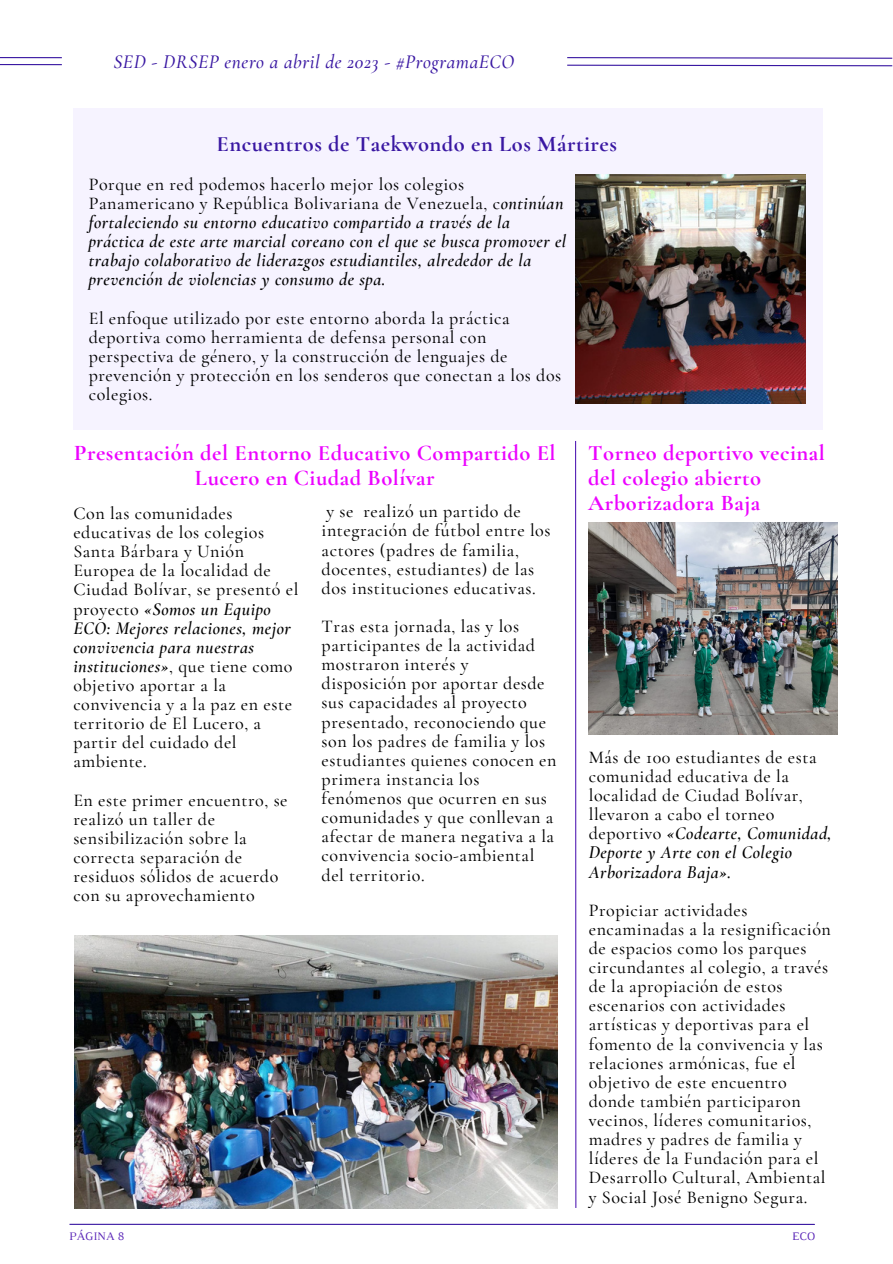
<style>
.page{position:relative;width:893px;height:1264px;background:#fff}
.page>*{position:absolute;margin:0;border:0;box-sizing:border-box;transform-origin:0 0}
.t1{font:700 22.5px/24.8px "Cormorant Garamond";letter-spacing:.02em;color:#ec03ff;text-align:center}
.t2{font:700 22.5px "Cormorant Garamond";letter-spacing:.02em;color:#3917a2}
.t3{font:italic 500 19.5px "Cormorant Garamond";letter-spacing:.03em;color:#3917a2}
.t4{font:500 18px/19px "Cormorant Garamond";letter-spacing:.03em;color:#000}
.t5{font:italic 600 18px/19px "Cormorant Garamond";letter-spacing:.03em;color:#000}
.t6{font:11.7px "Luthier";color:#5722b6}
.s1{font-weight:500;font-style:normal}
.s2{font-weight:600;font-style:italic}
</style>
<div class="page">
<div style="left:73px;top:108px;width:749px;height:322px;background:#f6f3ff"></div>
<hr style="left:575px;top:441px;width:1px;height:766px;background:#5722b6">
<img style="left:588px;top:522px;width:249px;height:212px">
<img style="left:75px;top:935px;width:482px;height:272px">
<img style="left:576px;top:174px;width:229px;height:230px">
<hr style="left:0;top:64px;width:62px;height:1px;background:#3917a2">
<svg style="left:567px;top:57px;width:325px;height:10px"></svg>
<hr style="left:0;top:57px;width:62px;height:1px;background:#3917a2">
<hr style="left:70px;top:1223px;width:744px;height:1px;background:#3917a2">
<p class="t3" style="left:113px;top:50px;width:402px">SED - DRSEP enero a abril de 2023 - #ProgramaECO</p>
<p class="t2" style="left:216px;top:130px;width:402px">Encuentros de Taekwondo en Los Mártires</p>
<p class="t5" style="left:89px;top:175px;width:479px"><span class="s1">Porque en red podemos hacerlo mejor los colegios Panamericano y República Bolivariana de Venezuela, c</span>ontinúan fortaleciendo su entorno educativo compartido a través de la práctica de este arte marcial coreano con el que se busca promover el trabajo colaborativo de liderazgos estudiantiles, alrededor de la prevención de violencias y consumo de spa.</p>
<p class="t4" style="left:89px;top:308px;width:474px">El enfoque utilizado por este entorno aborda la práctica deportiva como herramienta de defensa personal con perspectiva de género, y la construcción de lenguajes de prevención y protección en los senderos que conectan a los dos colegios.</p>
<p class="t1" style="left:588px;top:440px;width:238px;text-align:left">Torneo deportivo vecinal del colegio abierto<br>Arborizadora Baja</p>
<p class="t1" style="left:74px;top:440px;width:483px">Presentación del Entorno Educativo Compartido El<br>Lucero en Ciudad Bolívar</p>
<p class="t4" style="left:73px;top:503px;width:226px">Con las comunidades educativas de los colegios<br>Santa Bárbara y Unión<br>Europea de la localidad de<br>Ciudad Bolívar, se presentó el proyecto <span class="s2">«Somos un Equipo<br>ECO: Mejores relaciones, mejor convivencia para nuestras instituciones»</span>, que tiene como objetivo aportar a la convivencia y a la paz en este territorio de El Lucero, a partir del cuidado del ambiente.</p>
<p class="t4" style="left:73px;top:790px;width:216px">En este primer encuentro, se realizó un taller de sensibilización sobre la correcta separación de residuos sólidos de acuerdo con su aprovechamiento</p>
<p class="t4" style="left:321px;top:502px;width:230px">y se realizó un partido de integración de fútbol entre los actores (padres de familia, docentes, estudiantes) de las dos instituciones educativas.</p>
<p class="t4" style="left:321px;top:616px;width:236px">Tras esta jornada, las y los participantes de la actividad mostraron interés y disposición por aportar desde sus capacidades al proyecto presentado, reconociendo que son los padres de familia y los estudiantes quienes conocen en primera instancia los fenómenos que ocurren en sus comunidades y que conllevan a afectar de manera negativa a la convivencia socio-ambiental del territorio.</p>
<p class="t4" style="left:588px;top:747px;width:244px">Más de 100 estudiantes de esta comunidad educativa de la localidad de Ciudad Bolívar, llevaron a cabo el torneo deportivo <span class="s2">«Codearte, Comunidad,<br>Deporte y Arte con el Colegio<br>Arborizadora Baja».</span></p>
<p class="t4" style="left:588px;top:900px;width:243px">Propiciar actividades encaminadas a la resignificación de espacios como los parques circundantes al colegio, a través de la apropiación de estos escenarios con actividades artísticas y deportivas para el fomento de la convivencia y las relaciones armónicas, fue el objetivo de este encuentro donde también participaron vecinos, líderes comunitarios, madres y padres de familia y líderes de la Fundación para el<br>Desarrollo Cultural, Ambiental y Social José Benigno Segura.</p>
<p class="t6" style="left:69px;top:1231px;width:57px">PÁGINA 8</p>
<p class="t6" style="left:792px;top:1231px;width:25px">ECO</p>
</div>
